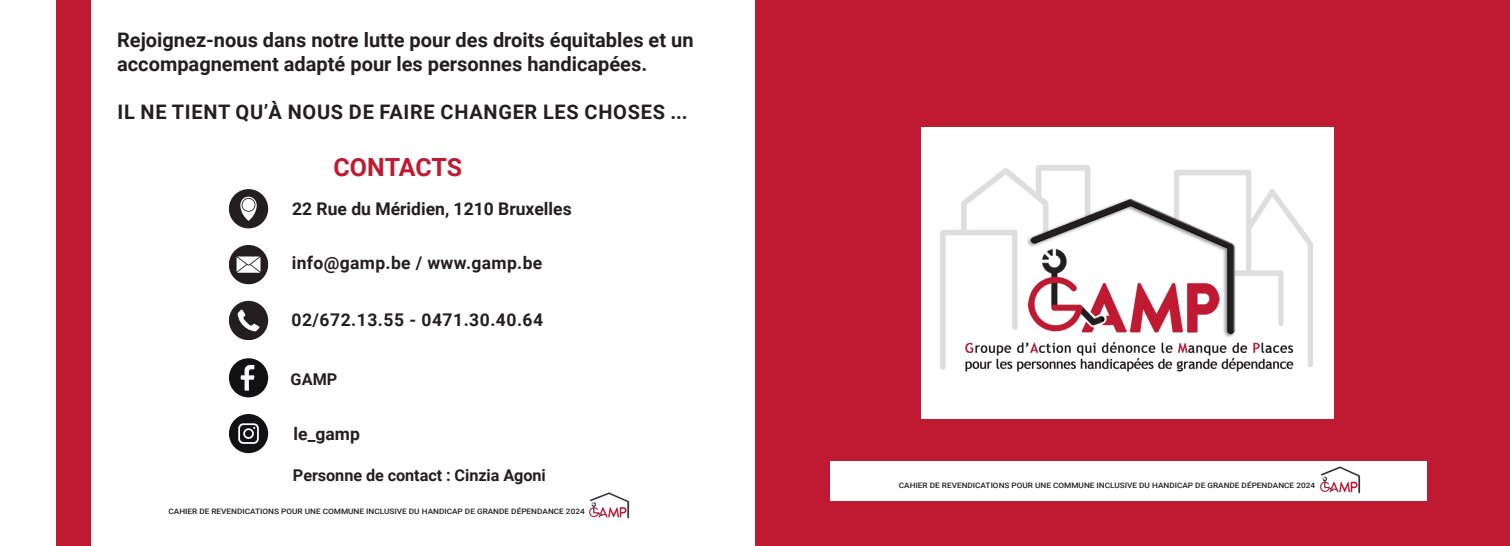
<style>
.page{position:relative;width:1510px;height:546px;background:#fff}
.page>*{position:absolute;margin:0;border:0;box-sizing:border-box;transform-origin:0 0}
.t1{font:700 25px "Roboto";color:#bf1a31}
.t2{font:700 20px/24px "Roboto";color:#231f20}
.t3{font:700 20px "Roboto";letter-spacing:.035em;color:#231f20}
.t4{font:700 17.5px "Roboto";color:#231f20}
.t5{font:700 17.5px "Roboto";letter-spacing:.03em;color:#231f20}
.t6{font:700 17.5px "Roboto";letter-spacing:.02em;color:#231f20}
.t7{font:700 16.25px "Roboto";letter-spacing:-.005em;color:#231f20}
.t8{font:500 7.5px "Roboto";color:#231f20;scale:1.1 1}
</style>
<div class="page">
<div style="left:56px;top:0;width:34px;height:546px;background:#bf1a31"></div>
<img style="left:589px;top:492px;width:41px;height:27px">
<div style="left:755px;top:0;width:754px;height:546px;background:#bf1a31"></div>
<img style="left:921px;top:128px;width:412px;height:290px">
<div style="left:830px;top:461px;width:597px;height:39px;background:#fff"></div>
<img style="left:1320px;top:466px;width:41px;height:28px">
<div style="left:229px;top:301px;width:39px;height:39px;background:#231f20;border-radius:19px"></div>
<svg style="left:238px;top:309px;width:21px;height:22px"></svg>
<div style="left:229px;top:245px;width:39px;height:39px;background:#231f20;border-radius:18px"></div>
<svg style="left:236px;top:256px;width:24px;height:17px"></svg>
<div style="left:229px;top:189px;width:39px;height:39px;background:#231f20;border-radius:19px"></div>
<svg style="left:240px;top:197px;width:17px;height:24px"></svg>
<div style="left:229px;top:414px;width:39px;height:39px;background:#121214;border-radius:50%"></div>
<svg style="left:238px;top:423px;width:21px;height:21px"></svg>
<div style="left:229px;top:358px;width:39px;height:39px;background:#121214;border-radius:50%"></div>
<svg style="left:241px;top:365px;width:13px;height:25px"></svg>
<p class="t2" style="left:117px;top:27px;width:578px">Rejoignez-nous dans notre lutte pour des droits équitables et un accompagnement adapté pour les personnes handicapées.</p>
<p class="t3" style="left:117px;top:97px;width:572px">IL NE TIENT QU’À NOUS DE FAIRE CHANGER LES CHOSES ...</p>
<p class="t1" style="left:333px;top:149px;width:130px">CONTACTS</p>
<p class="t4" style="left:292px;top:197px;width:281px">22 Rue du Méridien, 1210 Bruxelles</p>
<p class="t6" style="left:292px;top:250px;width:252px">info@gamp.be / www.gamp.be</p>
<p class="t5" style="left:291px;top:307px;width:253px">02/672.13.55 - 0471.30.40.64</p>
<p class="t7" style="left:291px;top:368px;width:48px">GAMP</p>
<p class="t4" style="left:294px;top:422px;width:68px">le_gamp</p>
<p class="t7" style="left:293px;top:463px;width:254px">Personne de contact : Cinzia Agoni</p>
<p class="t8" style="left:168px;top:506px;width:380px">CAHIER DE REVENDICATIONS POUR UNE COMMUNE INCLUSIVE DU HANDICAP DE GRANDE DÉPENDANCE 2024</p>
<p class="t8" style="left:898px;top:480px;width:380px">CAHIER DE REVENDICATIONS POUR UNE COMMUNE INCLUSIVE DU HANDICAP DE GRANDE DÉPENDANCE 2024</p>
</div>
